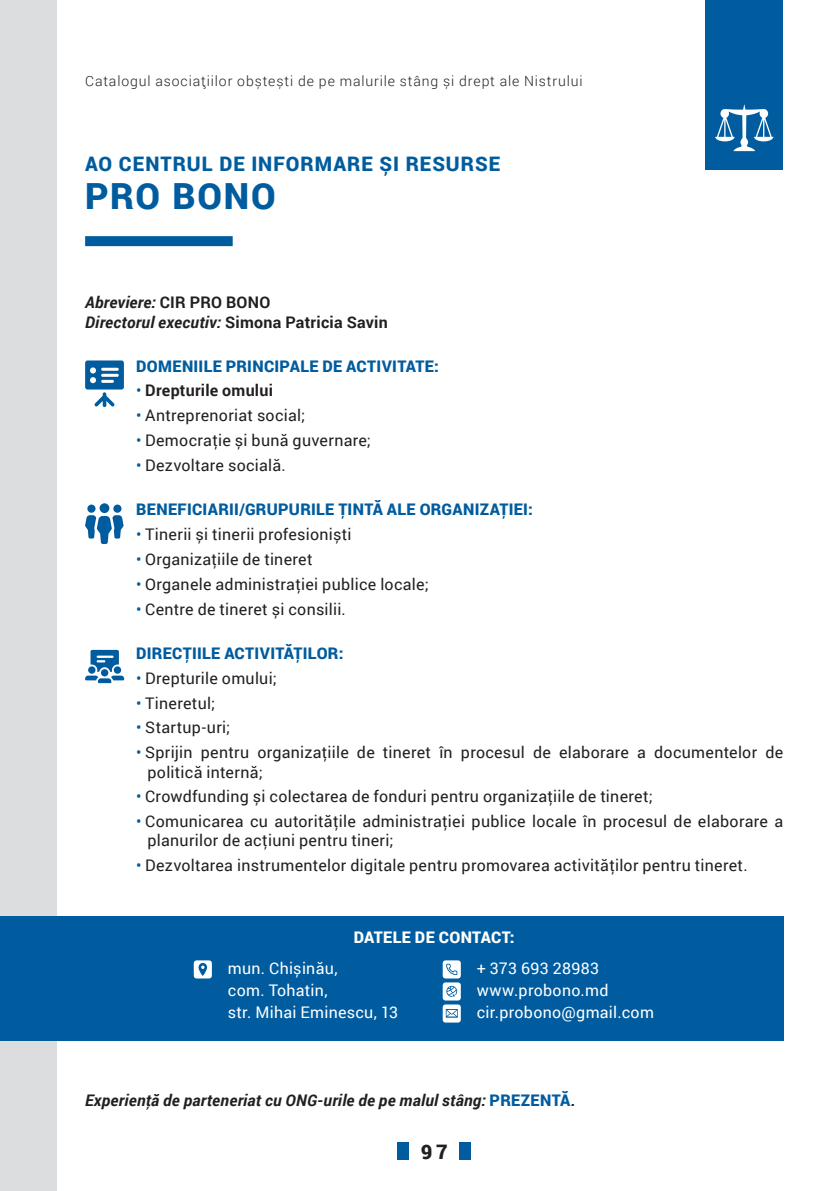
<style>
.page{position:relative;width:840px;height:1191px;background:#fff}
.page>*{position:absolute;margin:0;border:0;box-sizing:border-box;transform-origin:0 0}
.Caption_minimum{font:900 36px "Roboto";letter-spacing:.05em;color:#005c9f}
.Caption_minimum-2{font:900 20px "Roboto";letter-spacing:.05em;color:#005c9f}
.t1{font:900 20px "Roboto";color:#231f20}
.Caption_minimum-3{font:16px/19.2px "Roboto";letter-spacing:.015em;color:#231f20}
.Caption_minimum-4{font:900 16px "Roboto";letter-spacing:.02em;color:#005c9f}
.Caption_minimum-5{font:16px "Roboto";letter-spacing:.015em;color:#fff}
.Abreviere{font:italic 700 16px "Roboto";letter-spacing:.01em;color:#231f20}
.Caption_minimum-6{font:italic 700 16px "Roboto";letter-spacing:.015em;color:#231f20}
.Caption_minimum-7{font:700 16px "Roboto";letter-spacing:.015em;color:#231f20}
.Caption_minimum-8{font:900 16px "Roboto";letter-spacing:.02em;color:#fff}
.t2{font:300 14px "Roboto";letter-spacing:.065em;color:#231f20}
.s1{font-style:normal}
.s2{font-weight:400;color:#005c9f}
.s3{color:#005c9f}
.s4{font-weight:900;font-style:normal;color:#005c9f}
</style>
<div class="page">
<div style="left:0;top:0;width:57px;height:1191px;background:#dcdddf"></div>
<div style="left:85px;top:236px;width:147px;height:10px;background:#005c9f"></div>
<div style="left:705px;top:0;width:77px;height:170px;background:#005c9f"></div>
<svg style="left:715px;top:104px;width:58px;height:47px"></svg>
<div style="left:397px;top:1142px;width:11px;height:18px;background:#005c9f"></div>
<div style="left:459px;top:1142px;width:12px;height:18px;background:#005c9f"></div>
<svg style="left:85px;top:360px;width:39px;height:47px"></svg>
<svg style="left:85px;top:503px;width:38px;height:41px"></svg>
<svg style="left:85px;top:650px;width:39px;height:33px"></svg>
<div style="left:0;top:916px;width:782px;height:125px;background:#005c9f"></div>
<div style="left:194px;top:960px;width:18px;height:18px;background:#fff;border-radius:3px"></div>
<svg style="left:198px;top:963px;width:9px;height:13px"></svg>
<div style="left:442px;top:960px;width:18px;height:18px;background:#fff;border-radius:3px"></div>
<svg style="left:446px;top:963px;width:11px;height:12px"></svg>
<div style="left:442px;top:982px;width:18px;height:18px;background:#fff;border-radius:3px"></div>
<svg style="left:446px;top:986px;width:11px;height:11px"></svg>
<div style="left:442px;top:1004px;width:18px;height:18px;background:#fff;border-radius:3px"></div>
<svg style="left:445px;top:1009px;width:12px;height:8px"></svg>
<p class="t2" style="left:85px;top:71px;width:499px">Catalogul asociațiilor obștești de pe malurile stâng și drept ale Nistrului</p>
<p class="Caption_minimum-2" style="left:85px;top:150px;width:416px">AO CENTRUL DE INFORMARE ȘI RESURSE</p>
<p class="Caption_minimum" style="left:85px;top:171px;width:192px">PRO BONO</p>
<p class="Abreviere" style="left:85px;top:291px;width:187px">Abreviere: <span class="s1">CIR PRO BONO</span></p>
<p class="Abreviere" style="left:85px;top:310px;width:304px">Directorul executiv: <span class="s1">Simona Patricia Savin</span></p>
<p class="Caption_minimum-4" style="left:136px;top:354px;width:304px">DOMENIILE PRINCIPALE DE ACTIVITATE:</p>
<p class="Caption_minimum-7" style="left:136px;top:379px;width:138px"><span class="s2">•</span> Drepturile omului</p>
<p class="Caption_minimum-3" style="left:136px;top:405px;width:170px"><span class="s3">•</span> Antreprenoriat social;</p>
<p class="Caption_minimum-3" style="left:136px;top:430px;width:236px"><span class="s3">•</span> Democraţie și bună guvernare;</p>
<p class="Caption_minimum-3" style="left:136px;top:455px;width:151px"><span class="s3">•</span> Dezvoltare socială.</p>
<p class="Caption_minimum-4" style="left:136px;top:498px;width:398px">BENEFICIARII/GRUPURILE ŢINTĂ ALE ORGANIZAŢIEI:</p>
<p class="Caption_minimum-3" style="left:136px;top:524px;width:217px"><span class="s3">•</span> Tinerii și tinerii profesioniști</p>
<p class="Caption_minimum-3" style="left:136px;top:549px;width:178px"><span class="s3">•</span> Organizaţiile de tineret</p>
<p class="Caption_minimum-3" style="left:136px;top:574px;width:294px"><span class="s3">•</span> Organele administraţiei publice locale;</p>
<p class="Caption_minimum-3" style="left:136px;top:599px;width:211px"><span class="s3">•</span> Centre de tineret și consilii.</p>
<p class="Caption_minimum-4" style="left:136px;top:642px;width:209px">DIRECŢIILE ACTIVITĂŢILOR:</p>
<p class="Caption_minimum-3" style="left:136px;top:668px;width:142px"><span class="s3">•</span> Drepturile omului;</p>
<p class="Caption_minimum-3" style="left:136px;top:692px;width:80px"><span class="s3">•</span> Tineretul;</p>
<p class="Caption_minimum-3" style="left:136px;top:717px;width:96px"><span class="s3">•</span> Startup-uri;</p>
<p class="Caption_minimum-3" style="left:147px;top:742px;width:636px;text-indent:-11px"><span class="s3">•</span> Sprijin pentru organizaţiile de tineret în procesul de elaborare a documentelor de politică internă;</p>
<p class="Caption_minimum-3" style="left:136px;top:786px;width:518px"><span class="s3">•</span> Crowdfunding și colectarea de fonduri pentru organizaţiile de tineret;</p>
<p class="Caption_minimum-3" style="left:147px;top:811px;width:636px;text-indent:-11px"><span class="s3">•</span> Comunicarea cu autorităţile administraţiei publice locale în procesul de elaborare a planurilor de acţiuni pentru tineri;</p>
<p class="Caption_minimum-3" style="left:136px;top:855px;width:612px"><span class="s3">•</span> Dezvoltarea instrumentelor digitale pentru promovarea activităţilor pentru tineret.</p>
<p class="Caption_minimum-8" style="left:353px;top:925px;width:162px">DATELE DE CONTACT:</p>
<p class="Caption_minimum-5" style="left:228px;top:957px;width:111px">mun. Chișinău,</p>
<p class="Caption_minimum-5" style="left:228px;top:979px;width:101px">com. Tohatin,</p>
<p class="Caption_minimum-5" style="left:228px;top:1001px;width:172px">str. Mihai Eminescu, 13</p>
<p class="Caption_minimum-5" style="left:476px;top:957px;width:124px">+ 373 693 28983</p>
<p class="Caption_minimum-5" style="left:476px;top:979px;width:133px">www.probono.md</p>
<p class="Caption_minimum-5" style="left:476px;top:1001px;width:179px">cir.probono@gmail.com</p>
<p class="Caption_minimum-6" style="left:85px;top:1089px;width:491px">Experienţă de parteneriat cu ONG-urile de pe malul stâng: <span class="s4">PREZENTĂ</span>.</p>
<p class="t1" style="left:420px;top:1137px;width:28px">97</p>
</div>
